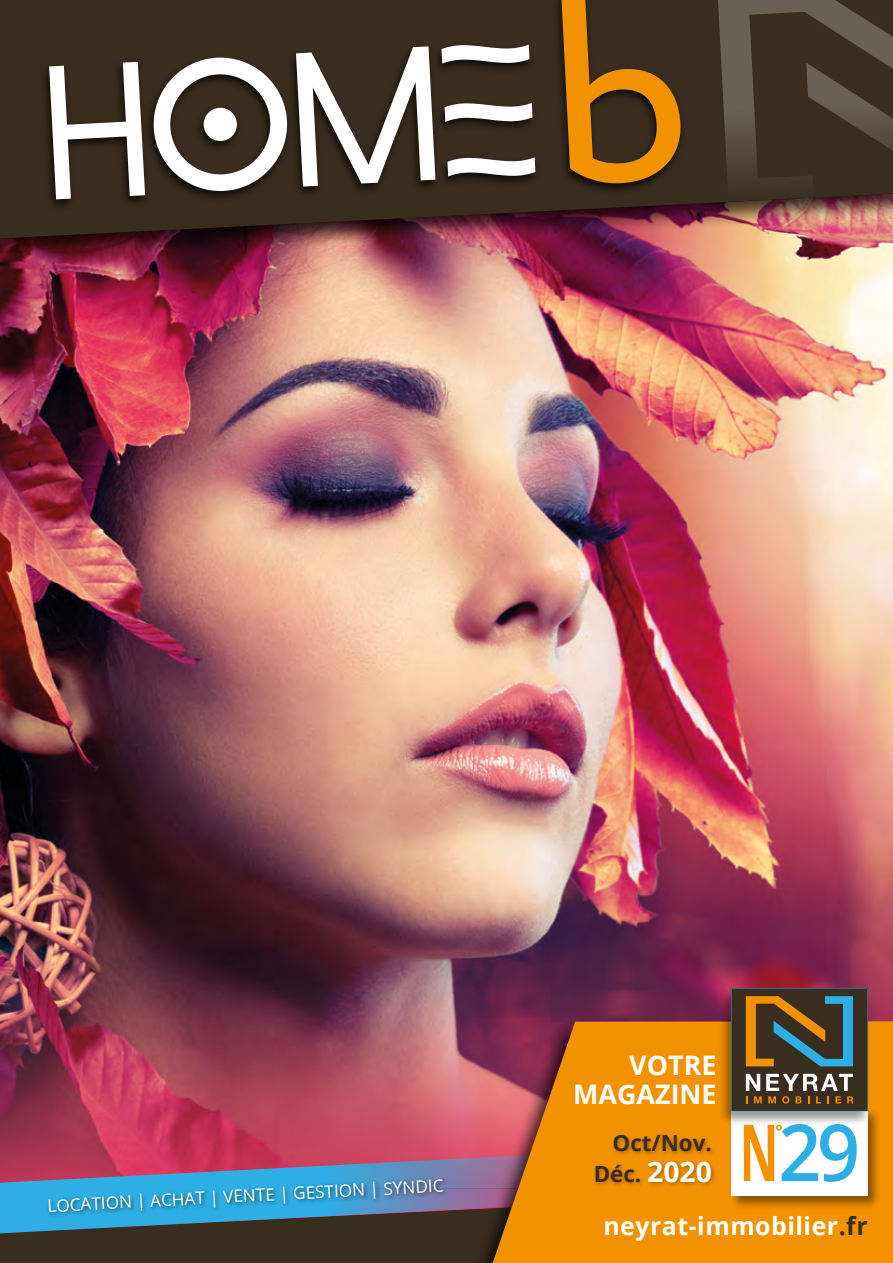
<style>
.page{position:relative;width:893px;height:1263px;background:#392d1f}
.page>*{position:absolute;margin:0;border:0;box-sizing:border-box;transform-origin:0 0}
.t1{font:600 78.75px "Open Sans";color:#2dafe6;scale:.96 1}
.t2{font:700 26.85px/29.4px "Open Sans";color:#fff;text-align:right}
.t3{font:700 24.9px "Open Sans";letter-spacing:.02em;color:#fff}
.t4{font:700 22.35px/31px "Open Sans";color:#392d1f;text-align:right}
.t5{font:17.1px "Open Sans";color:#fff}
.s1{font-size:28.35px;color:#fff}
.s2{color:#392d1f}
</style>
<div class="page">
<svg style="left:561px;top:0;width:120px;height:185px"></svg>
<svg style="left:49px;top:44px;width:486px;height:147px"></svg>
<svg style="left:718px;top:0;width:175px;height:185px"></svg>
<div style="left:0;top:191px;width:893px;height:1044px;background:#000;opacity:.75"></div>
<svg style="left:0;top:1142px;width:465px;height:93px"></svg>
<div style="left:46px;top:1176px;width:403px;height:42px;background:#000;opacity:.65"></div>
<div style="left:465px;top:1018px;width:428px;height:245px;background:#000;opacity:.75"></div>
<svg style="left:493px;top:1021px;width:400px;height:242px;background:#e3840e"></svg>
<div style="left:729px;top:1107px;width:153px;height:103px;background:#000;opacity:.45"></div>
<div style="left:731px;top:1109px;width:137px;height:87px;background:#fff"></div>
<div style="left:593px;top:1132px;width:124px;height:56px;background:#000;opacity:.3"></div>
<div style="left:718px;top:987px;width:153px;height:139px;background:#000;opacity:.4"></div>
<svg style="left:731px;top:988px;width:137px;height:123px"></svg>
<svg style="left:744px;top:1124px;width:38px;height:57px"></svg>
<p class="t5" style="left:47px;top:1194px;width:398px;rotate:-3deg">LOCATION | ACHAT | VENTE | GESTION | SYNDIC</p>
<h2 class="t2" style="left:573px;top:1050px;width:145px">VOTRE<br>MAGAZINE</h2>
<h3 class="t4" style="left:594px;top:1127px;width:120px">Oct/Nov.<br>Déc. <span class="s1">2020</span></h3>
<h1 class="t1" style="left:778px;top:1098px;width:87px">29</h1>
<h3 class="t3" style="left:603px;top:1208px;width:266px">neyrat-immobilier<span class="s2">.fr</span></h3>
</div>
